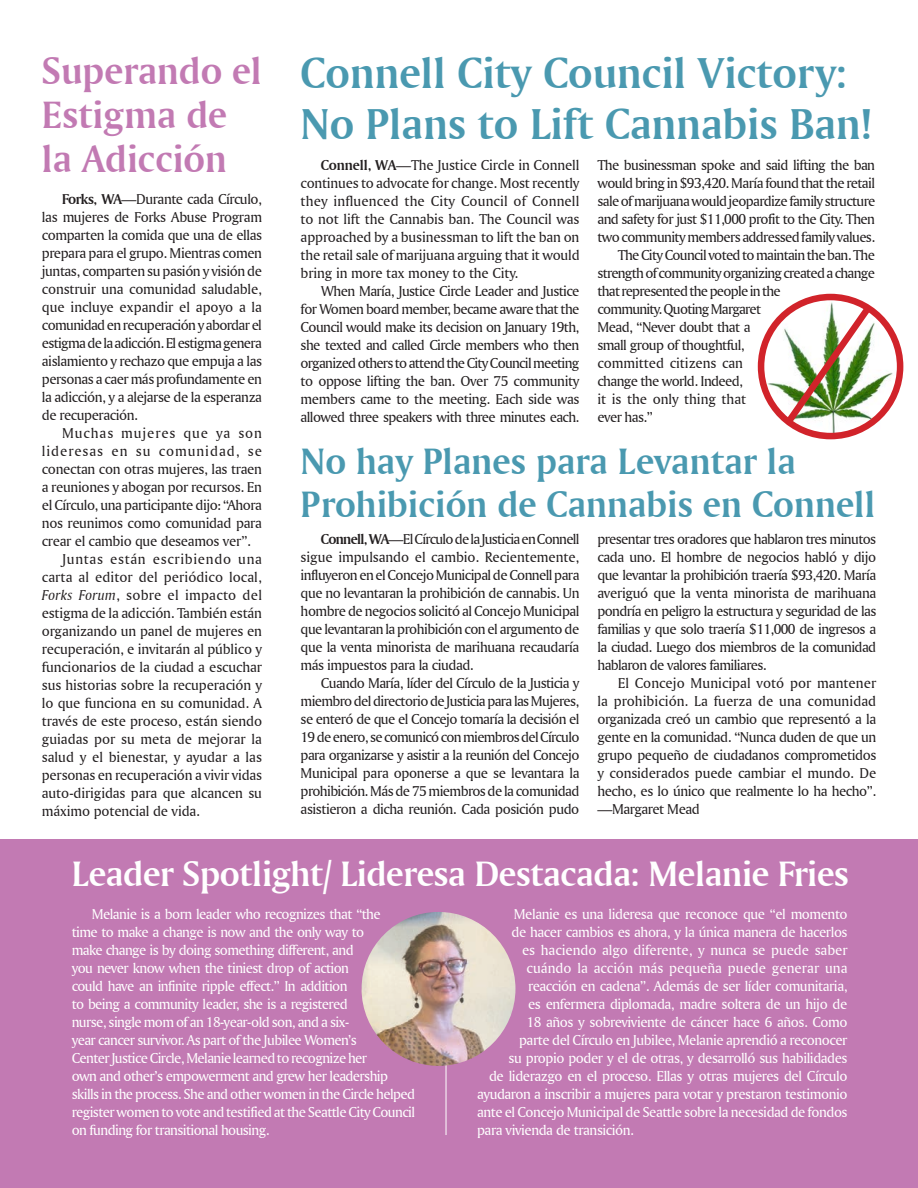
<style>
.page{position:relative;width:918px;height:1188px;background:#fff}
.page>*{position:absolute;margin:0;border:0;box-sizing:border-box;transform-origin:0 0}
.t1{font:45.45px/51px "Amerigo BT Bold A";color:#4a99b0}
.t2{font:40.05px/44.2px "Amerigo BT Bold A";color:#c27ab3}
.t3{font:38.7px/43.5px "Amerigo BT Bold A";color:#4a99b0}
.t4{font:37.2px "Amerigo BT Bold A";letter-spacing:-.01em;color:#fff}
.t5{font:15px/18px "Amerigo BT Roman A";letter-spacing:-.03em;color:#231f20;text-align:justify}
.t6{font:15px/18px "Amerigo BT Roman A";letter-spacing:-.03em;color:#fff}
.t7{font:15px "Amerigo BT Roman A";letter-spacing:-.01em;color:#231f20}
.t8{font:15px "Amerigo BT Roman A";letter-spacing:-.05em;color:#231f20}
.t9{font:15px "Amerigo BT Roman A";letter-spacing:-.005em;color:#231f20}
.t10{font:15px "Amerigo BT Roman A";letter-spacing:-.005em;color:#fff}
.t11{font:15px "Amerigo BT Roman A";color:#fff}
.t12{font:15px "Amerigo BT Roman A";letter-spacing:.005em;color:#231f20}
.t13{font:15px "Amerigo BT Roman A";color:#231f20}
.t14{font:15px "Amerigo BT Roman A";letter-spacing:.015em;color:#231f20}
.t15{font:15px "Amerigo BT Roman A";letter-spacing:.065em;color:#231f20}
.t16{font:15px "Amerigo BT Roman A";letter-spacing:.045em;color:#231f20}
.t17{font:15px "Amerigo BT Roman A";letter-spacing:.06em;color:#231f20}
.s1{font-family:"Amerigo BT Bold A"}
.s2{font-family:"Amerigo BT Italic A"}
</style>
<div class="page">
<img style="left:765px;top:310px;width:131px;height:125px">
<div style="left:758px;top:294px;width:145px;height:145px;border:7px solid #d1232a;border-radius:50%"></div>
<svg style="left:780px;top:300px;width:97px;height:131px"></svg>
<div style="left:0;top:839px;width:918px;height:349px;background:#c27ab3"></div>
<hr style="left:446px;top:926px;width:1px;height:209px;background:#fff">
<img style="left:362px;top:912px;width:153px;height:154px;border-radius:77px">
<h2 class="t2" style="left:42px;top:47px;width:222px">Superando el<br>Estigma de la Adicción</h2>
<p class="t5" style="left:42px;top:190px;width:222px;text-indent:20px"><span class="s1">Forks, WA</span>—Durante cada Círculo, las mujeres de Forks Abuse Program comparten la comida que una de ellas prepara para el grupo. Mientras comen juntas, comparten su pasión y visión de construir una comunidad saludable, que incluye expandir el apoyo a la comunidad en recuperación y abordar el estigma de la adicción. El estigma genera aislamiento y rechazo que empuja a las personas a caer más profundamente en la adicción, y a alejarse de la esperanza de recuperación.</p>
<p class="t17" style="left:62px;top:424px;width:201px">Muchas mujeres que ya son</p>
<p class="t15" style="left:42px;top:442px;width:222px">lideresas en su comunidad, se</p>
<p class="t5" style="left:42px;top:460px;width:222px">conectan con otras mujeres, las traen</p>
<p class="t5" style="left:42px;top:478px;width:222px">a reuniones y abogan por recursos. En</p>
<p class="t5" style="left:42px;top:496px;width:222px">el Círculo, una participante dijo: “Ahora</p>
<p class="t5" style="left:42px;top:514px;width:222px">nos reunimos como comunidad para</p>
<p class="t5" style="left:42px;top:532px;width:211px">crear el cambio que deseamos ver”.</p>
<p class="t16" style="left:62px;top:550px;width:201px">Juntas están escribiendo una</p>
<p class="t12" style="left:42px;top:568px;width:222px">carta al editor del periódico local,</p>
<p class="t14" style="left:42px;top:586px;width:222px"><span class="s2">Forks Forum</span>, sobre el impacto del</p>
<p class="t5" style="left:42px;top:604px;width:222px">estigma de la adicción. También están</p>
<p class="t7" style="left:42px;top:622px;width:222px">organizando un panel de mujeres en</p>
<p class="t7" style="left:42px;top:640px;width:222px">recuperación, e invitarán al público y</p>
<p class="t7" style="left:42px;top:658px;width:222px">funcionarios de la ciudad a escuchar</p>
<p class="t7" style="left:42px;top:676px;width:222px">sus historias sobre la recuperación y</p>
<p class="t7" style="left:42px;top:694px;width:222px">lo que funciona en su comunidad. A</p>
<p class="t7" style="left:42px;top:712px;width:222px">través de este proceso, están siendo</p>
<p class="t9" style="left:42px;top:730px;width:222px">guiadas por su meta de mejorar la</p>
<p class="t13" style="left:42px;top:748px;width:222px">salud y el bienestar, y ayudar a las</p>
<p class="t5" style="left:42px;top:766px;width:222px">personas en recuperación a vivir vidas</p>
<p class="t7" style="left:42px;top:784px;width:222px">auto-dirigidas para que alcancen su</p>
<p class="t7" style="left:42px;top:802px;width:160px">máximo potencial de vida.</p>
<h1 class="t1" style="left:301px;top:46px;width:572px">Connell City Council Victory:<br>No Plans to Lift Cannabis Ban!</h1>
<p class="t5" style="left:301px;top:155px;width:280px;text-indent:20px"><span class="s1">Connell, WA</span>—The Justice Circle in Connell continues to advocate for change. Most recently they influenced the City Council of Connell to not lift the Cannabis ban. The Council was approached by a businessman to lift the ban on the retail sale of marijuana arguing that it would bring in more tax money to the City.</p>
<p class="t5" style="left:301px;top:281px;width:280px;text-indent:20px">When María, Justice Circle Leader and Justice for Women board member, became aware that the Council would make its decision on January 19th, she texted and called Circle members who then organized others to attend the City Council meeting to oppose lifting the ban. Over 75 community members came to the meeting. Each side was allowed three speakers with three minutes each.</p>
<p class="t5" style="left:597px;top:155px;width:279px">The businessman spoke and said lifting the ban</p>
<p class="t5" style="left:597px;top:173px;width:279px">would bring in $93,420. María found that the retail</p>
<p class="t5" style="left:597px;top:191px;width:279px">sale of marijuana would jeopardize family structure</p>
<p class="t5" style="left:597px;top:209px;width:279px">and safety for just $11,000 profit to the City. Then</p>
<p class="t5" style="left:597px;top:227px;width:279px">two community members addressed family values.</p>
<p class="t5" style="left:618px;top:245px;width:259px">The City Council voted to maintain the ban. The</p>
<p class="t8" style="left:597px;top:264px;width:279px">strength of community organizing created a change</p>
<p class="t8" style="left:597px;top:282px;width:185px">that represented the people in the</p>
<p class="t8" style="left:597px;top:300px;width:165px">community. Quoting Margaret</p>
<p class="t5" style="left:597px;top:317px;width:155px">Mead, “Never doubt that a</p>
<p class="t5" style="left:597px;top:335px;width:149px">small group of thoughtful,</p>
<p class="t9" style="left:597px;top:354px;width:147px">committed citizens can</p>
<p class="t5" style="left:597px;top:371px;width:147px">change the world. Indeed,</p>
<p class="t9" style="left:597px;top:390px;width:150px">it is the only thing that</p>
<p class="t5" style="left:597px;top:407px;width:57px">ever has.”</p>
<h3 class="t3" style="left:301px;top:438px;width:576px">No hay Planes para Levantar la<br>Prohibición de Cannabis en Connell</h3>
<p class="t5" style="left:301px;top:530px;width:280px;text-indent:20px"><span class="s1">Connell, WA</span>—El Círculo de la Justicia en Connell sigue impulsando el cambio. Recientemente, influyeron en el Concejo Municipal de Connell para que no levantaran la prohibición de cannabis. Un hombre de negocios solicitó al Concejo Municipal que levantaran la prohibición con el argumento de que la venta minorista de marihuana recaudaría más impuestos para la ciudad.</p>
<p class="t5" style="left:301px;top:674px;width:280px;text-indent:20px">Cuando María, líder del Círculo de la Justicia y miembro del directorio de Justicia para las Mujeres, se enteró de que el Concejo tomaría la decisión el 19 de enero, se comunicó con miembros del Círculo para organizarse y asistir a la reunión del Concejo Municipal para oponerse a que se levantara la prohibición. Más de 75 miembros de la comunidad asistieron a dicha reunión. Cada posición pudo</p>
<p class="t5" style="left:597px;top:530px;width:280px">presentar tres oradores que hablaron tres minutos cada uno. El hombre de negocios habló y dijo que levantar la prohibición traería $93,420. María averiguó que la venta minorista de marihuana pondría en peligro la estructura y seguridad de las familias y que solo traería $11,000 de ingresos a la ciudad. Luego dos miembros de la comunidad hablaron de valores familiares.</p>
<p class="t5" style="left:597px;top:674px;width:280px;text-indent:20px">El Concejo Municipal votó por mantener la prohibición. La fuerza de una comunidad organizada creó un cambio que representó a la gente en la comunidad. “Nunca duden de que un grupo pequeño de ciudadanos comprometidos y considerados puede cambiar el mundo. De hecho, es lo único que realmente lo ha hecho”. —Margaret Mead</p>
<h3 class="t4" style="left:72px;top:851px;width:779px">Leader Spotlight/ Lideresa Destacada: Melanie Fries</h3>
<p class="t6" style="left:72px;top:905px;width:345px;text-indent:20px">Melanie is a born leader who recognizes that “the<br>time to make a change is now and the only way to<br>make change is by doing something different, and<br>you never know when the tiniest drop of action<br>could have an infinite ripple effect.” In addition<br>to being a community leader, she is a registered<br>nurse, single mom of an 18-year-old son, and a six-<br>year cancer survivor. As part of the Jubilee Women’s<br>Center Justice Circle, Melanie learned to recognize her<br>own and other’s empowerment and grew her leadership skills in the process. She and other women in the Circle helped register women to vote and testified at the Seattle City Council on funding for transitional housing.</p>
<p class="t6" style="left:514px;top:905px;width:335px">Melanie es una lideresa que reconoce que “el momento</p>
<p class="t6" style="left:512px;top:923px;width:337px">de hacer cambios es ahora, y la única manera de hacerlos</p>
<p class="t10" style="left:522px;top:941px;width:327px">es haciendo algo diferente, y nunca se puede saber</p>
<p class="t11" style="left:527px;top:959px;width:322px">cuándo la acción más pequeña puede generar una</p>
<p class="t6" style="left:528px;top:977px;width:321px">reacción en cadena”. Además de ser líder comunitaria,</p>
<p class="t6" style="left:528px;top:995px;width:321px">es enfermera diplomada, madre soltera de un hijo de</p>
<p class="t6" style="left:527px;top:1013px;width:322px">18 años y sobreviviente de cáncer hace 6 años. Como</p>
<p class="t6" style="left:519px;top:1031px;width:330px">parte del Círculo en Jubilee, Melanie aprendió a reconocer</p>
<p class="t6" style="left:509px;top:1049px;width:340px">su propio poder y el de otras, y desarrolló sus habilidades</p>
<p class="t6" style="left:489px;top:1067px;width:360px">de liderazgo en el proceso. Ellas y otras mujeres del Círculo</p>
<p class="t6" style="left:477px;top:1085px;width:372px">ayudaron a inscribir a mujeres para votar y prestaron testimonio</p>
<p class="t6" style="left:477px;top:1103px;width:372px">ante el Concejo Municipal de Seattle sobre la necesidad de fondos</p>
<p class="t6" style="left:477px;top:1121px;width:158px">para vivienda de transición.</p>
</div>
